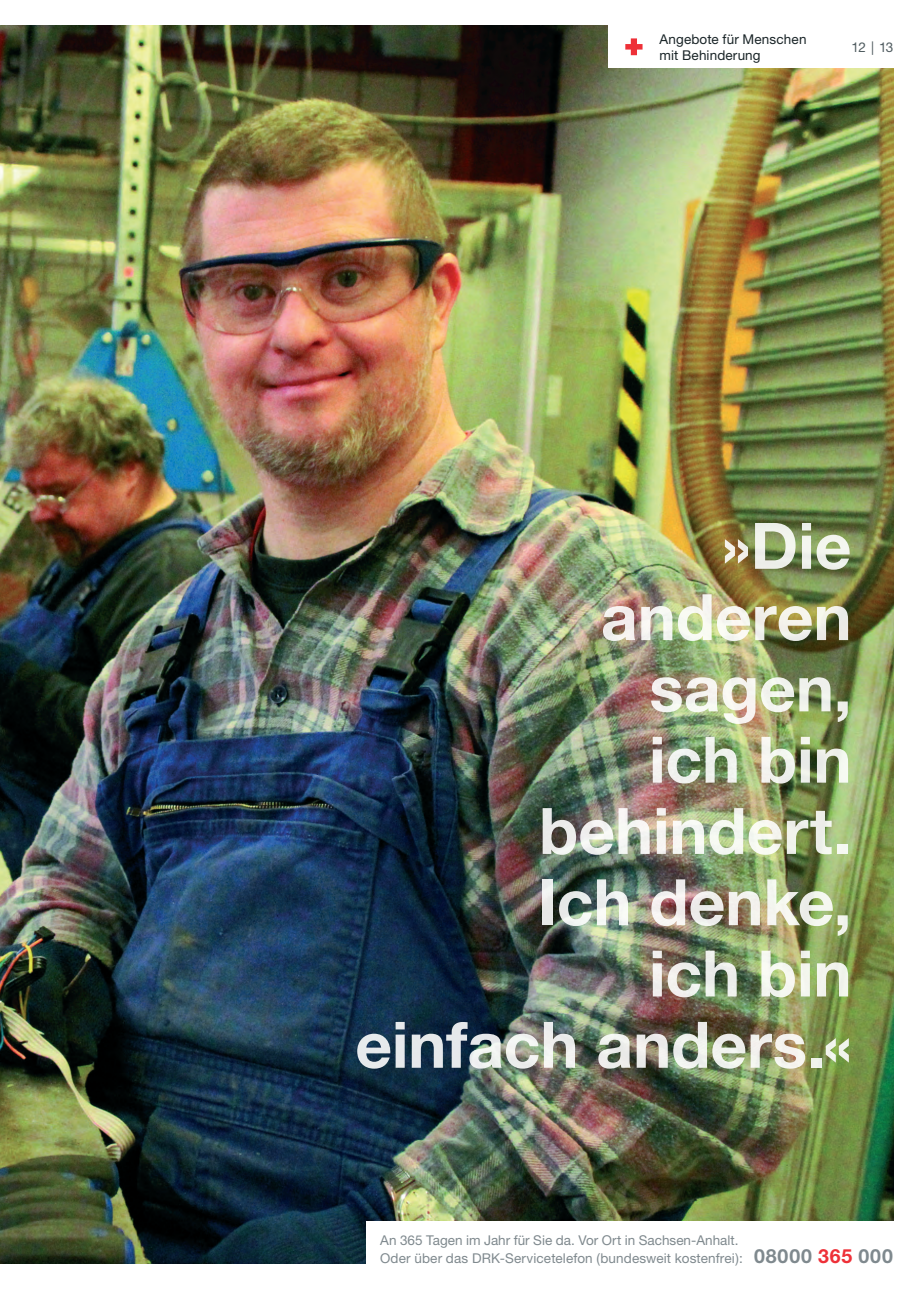
<style>
.page{position:relative;width:919px;height:1289px;background:#fff}
.page>*{position:absolute;margin:0;border:0;box-sizing:border-box;transform-origin:0 0}
.t1{font:700 64.2px/71.2px "Helvetica Neue";color:#fff;text-align:right}
.t2{font:13.5px/18px "Helvetica Neue";letter-spacing:.005em;color:#7f898e}
.t3{font:13.5px/16.5px "Helvetica Neue";letter-spacing:.01em;color:#1a2528}
.t4{font:13.5px "Helvetica Neue";color:#505c60}
.s1{font-weight:700;font-size:19.5px}
.s2{font-weight:700;font-size:19.5px;color:#ee3038}
</style>
<div class="page">
<img style="left:0;top:26px;width:893px;height:1237px">
<div style="left:608px;top:13px;width:298px;height:55px;background:#fff"></div>
<svg style="left:625px;top:38px;width:17px;height:17px"></svg>
<div style="left:366px;top:1220px;width:540px;height:56px;background:#fff"></div>
<p class="t3" style="left:659px;top:31px;width:148px">Angebote für Menschen mit Behinderung</p>
<p class="t4" style="left:851px;top:39px;width:43px">12 | 13</p>
<h1 class="t1" style="left:355px;top:509px;width:497px">»Die<br>anderen<br>sagen,<br>ich bin behindert.<br>Ich denke,<br>ich bin<br>einfach anders.«</h1>
<p class="t2" style="left:380px;top:1230px;width:514px">An 365 Tagen im Jahr für Sie da. Vor Ort in Sachsen-Anhalt.<br>Oder über das DRK-Servicetelefon (bundesweit kostenfrei): <span class="s1">08000</span> <span class="s2">365</span> <span class="s1">000</span></p>
</div>
